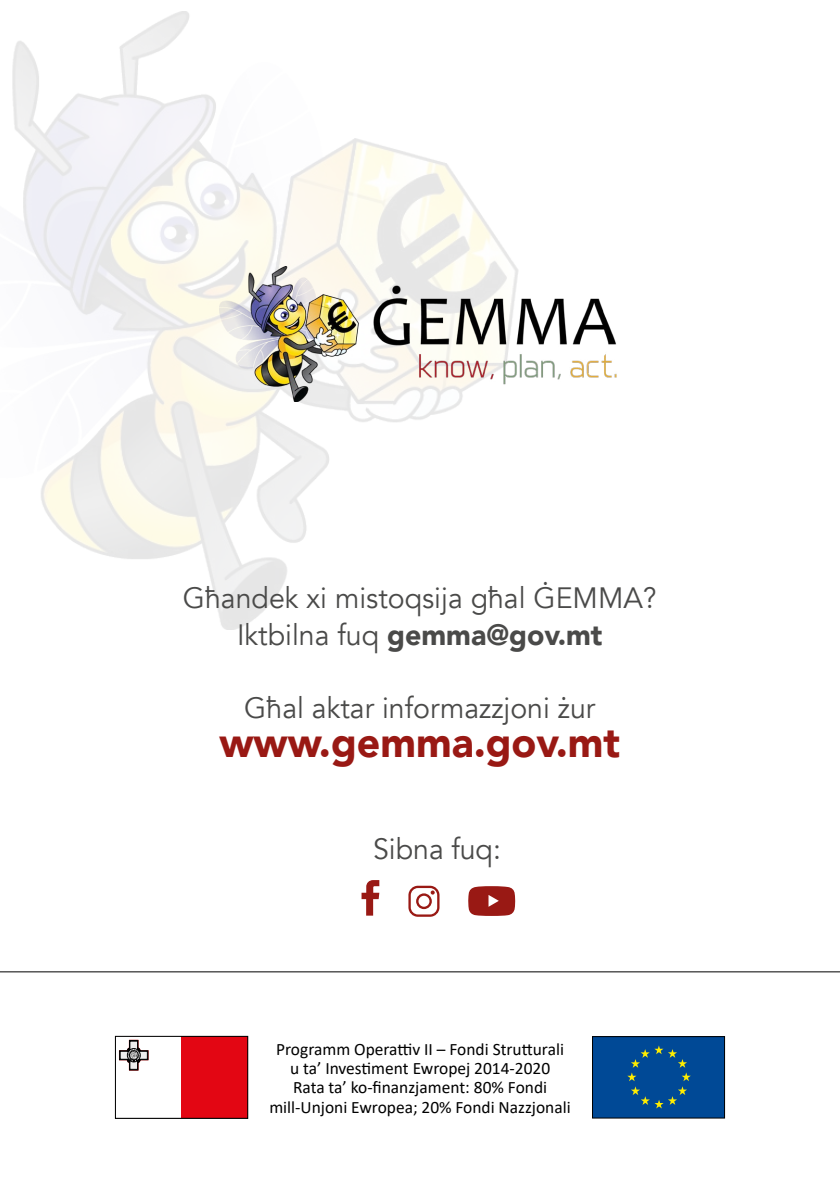
<style>
.page{position:relative;width:840px;height:1191px;background:#fff}
.page>*{position:absolute;margin:0;border:0;box-sizing:border-box;transform-origin:0 0}
.Table_Body{font:900 42.2px "Avenir";color:#991914}
.Table_Body-2{font:29.4px/36.8px "Avenir";color:#4a4a49;text-align:center}
.t1{font:17.4px/19.2px "Calibri";color:#000;text-align:center}
.s1{font-weight:900}
</style>
<div class="page">
<img style="left:12px;top:12px;width:504px;height:617px">
<hr style="left:0;top:971px;width:839px;height:1px;background:#000">
<svg style="left:118px;top:1038px;width:128px;height:78px"></svg>
<div style="left:115px;top:1036px;width:133px;height:82px;border:1px solid #000"></div>
<div style="left:592px;top:1037px;width:132px;height:81px;background:#004996"></div>
<svg style="left:627px;top:1045px;width:63px;height:63px"></svg>
<div style="left:591px;top:1036px;width:133px;height:82px;border:1px solid #000"></div>
<img style="left:219px;top:266px;width:398px;height:135px">
<svg style="left:361px;top:880px;width:18px;height:35px"></svg>
<svg style="left:408px;top:885px;width:31px;height:31px"></svg>
<svg style="left:468px;top:886px;width:47px;height:30px"></svg>
<p class="Table_Body-2" style="left:183px;top:580px;width:475px">Għandek xi mistoqsija għal ĠEMMA?<br>Iktbilna fuq <span class="s1">gemma@gov.mt</span></p>
<p class="Table_Body-2" style="left:244px;top:690px;width:352px">Għal aktar informazzjoni żur</p>
<p class="Table_Body" style="left:219px;top:705px;width:402px">www.gemma.gov.mt</p>
<p class="Table_Body-2" style="left:373px;top:831px;width:129px">Sibna fuq:</p>
<p class="t1" style="left:276px;top:1039px;width:289px">Programm Operattiv II – Fondi Strutturali u ta’ Investiment Ewropej 2014-2020</p>
<p class="t1" style="left:269px;top:1077px;width:303px">Rata ta’ ko-finanzjament: 80% Fondi mill-Unjoni Ewropea; 20% Fondi Nazzjonali</p>
</div>
